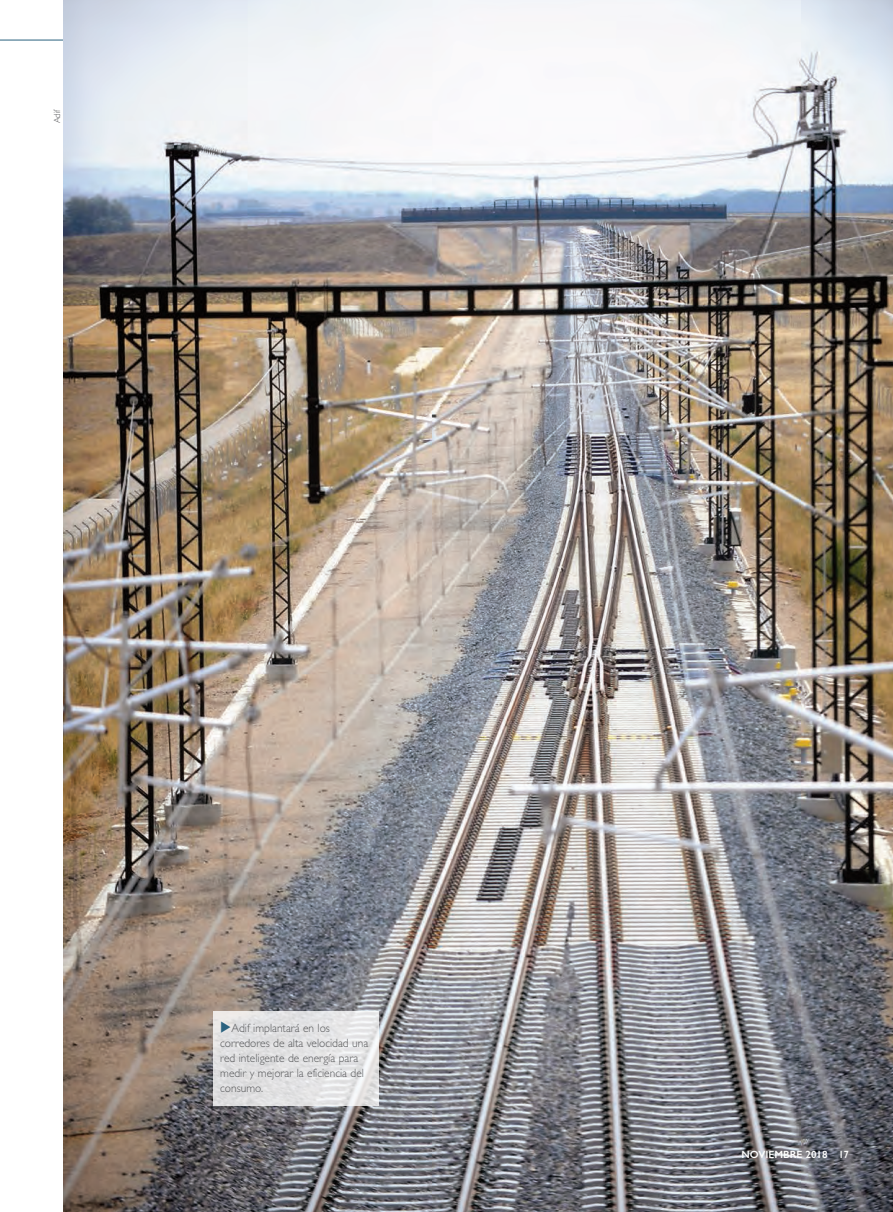
<style>
.page{position:relative;width:893px;height:1212px;background:#fff}
.page>*{position:absolute;margin:0;border:0;box-sizing:border-box;transform-origin:0 0}
.t1{font:300 12px/15px "Gill Sans";color:#57585a;scale:.95 1}
.t2{font:600 10.5px "Gill Sans";color:#fff}
.t3{font:300 9px "Gill Sans";color:#57585a;scale:.95 1}
.s1{color:#2b627f}
</style>
<div class="page">
<hr style="left:0;top:40px;width:893px;height:1px;background:#2b627f">
<img style="left:64px;top:0;width:829px;height:1212px">
<div style="left:213px;top:1011px;width:166px;height:95px;background:#fff;opacity:.8"></div>
<p class="t3" style="left:52px;top:123px;width:17px;rotate:-90deg">Adif</p>
<p class="t1" style="left:220px;top:1020px;width:157px"><span class="s1">◆</span>Adif implantará en los corredores de alta velocidad una red inteligente de energía para medir y mejorar la eficiencia del consumo.</p>
<p class="t2" style="left:741px;top:1149px;width:109px">NOVIEMBRE 2018 17</p>
</div>
